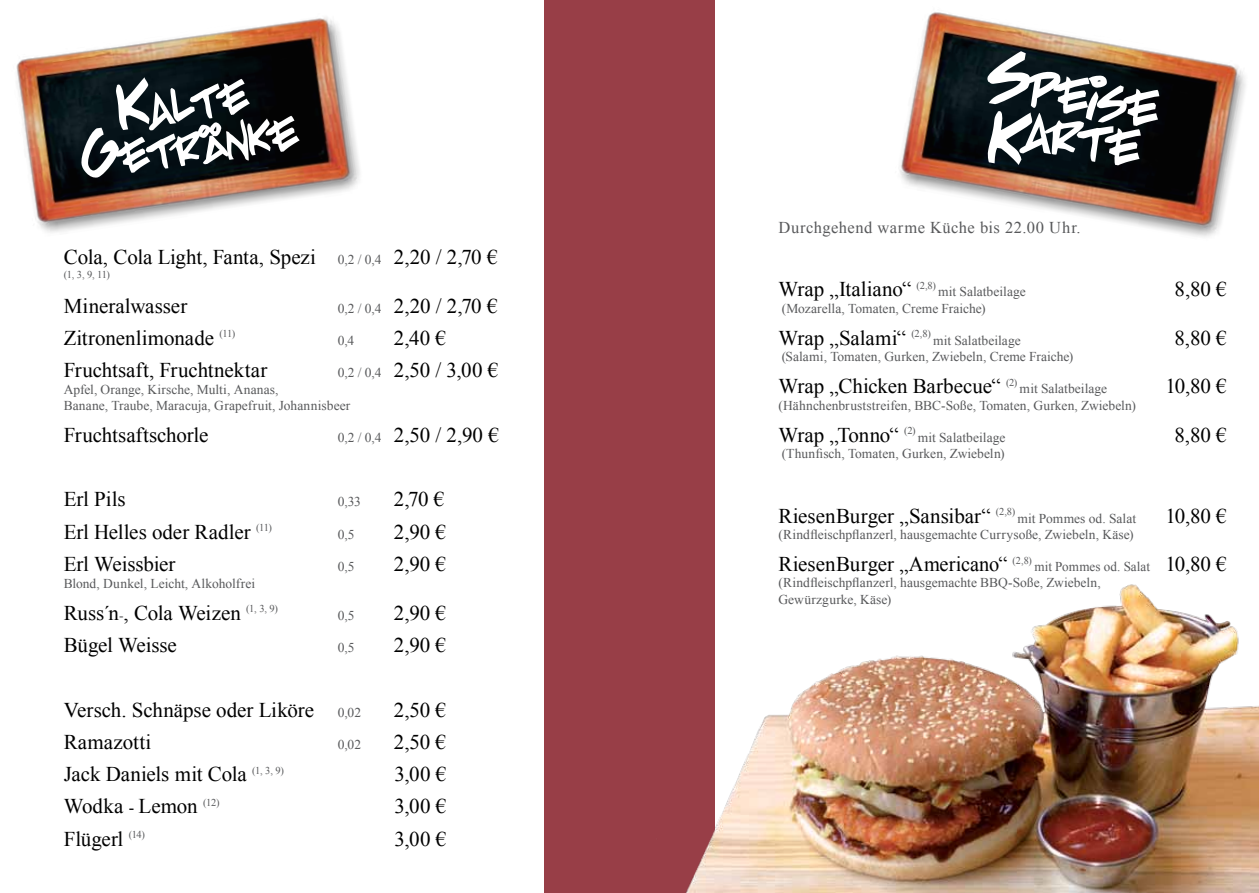
<style>
.page{position:relative;width:1259px;height:893px;background:#fff}
.page>*{position:absolute;margin:0;border:0;box-sizing:border-box;transform-origin:0 0}
.t1{font:72px "PP Handwriting Normal";color:#fff}
.t2{font:63px "PP Handwriting Normal";color:#fff}
.t3{font:21px "Times New Roman";letter-spacing:-.005em;color:#000}
.t4{font:16.5px "Times New Roman";letter-spacing:.025em;color:#58595b}
.t5{font:13.5px/16.4px "Times New Roman";letter-spacing:.005em;color:#58595b}
.t6{font:10.5px "Times New Roman";color:#58595b}
.s1{font-size:13.5px;color:#58595b}
.s2{font-size:16.5px}
.s3{font-size:21px;color:#000}
</style>
<div class="page">
<div style="left:629px;top:0;width:85px;height:893px;background:#983e47"></div>
<div style="left:544px;top:0;width:98px;height:893px;background:#983e47"></div>
<img style="left:900px;top:12px;width:346px;height:225px">
<img style="left:16px;top:17px;width:344px;height:216px">
<img style="left:686px;top:582px;width:573px;height:311px">
<h2 class="t2" style="left:113px;top:75px;width:131px;rotate:-8deg">Kalte</h2>
<h2 class="t2" style="left:75px;top:124px;width:219px;rotate:-8deg">Getränke</h2>
<p class="t3" style="left:64px;top:243px;width:435px">Cola, Cola Light, Fanta, Spezi <span class="s1">0,2 / 0,4</span> 2,20 / 2,70 €</p>
<p class="t6" style="left:64px;top:267px;width:48px">(1, 3, 9, 11)</p>
<p class="t3" style="left:64px;top:291px;width:125px">Mineralwasser</p>
<p class="t3" style="left:338px;top:291px;width:161px"><span class="s1">0,2 / 0,4</span> 2,20 / 2,70 €</p>
<p class="t3" style="left:64px;top:324px;width:173px">Zitronenlimonade <sup>(11)</sup></p>
<p class="t5" style="left:338px;top:332px;width:18px">0,4</p>
<p class="t3" style="left:394px;top:324px;width:54px">2,40 €</p>
<p class="t3" style="left:64px;top:356px;width:205px">Fruchtsaft, Fruchtnektar</p>
<p class="t3" style="left:338px;top:356px;width:162px"><span class="s1">0,2 / 0,4</span> 2,50 / 3,00 €</p>
<p class="t5" style="left:64px;top:381px;width:288px">Apfel, Orange, Kirsche, Multi, Ananas,<br>Banane, Traube, Maracuja, Grapefruit, Johannisbeer</p>
<p class="t3" style="left:64px;top:421px;width:146px">Fruchtsaftschorle</p>
<p class="t3" style="left:338px;top:421px;width:163px"><span class="s1">0,2 / 0,4</span> 2,50 / 2,90 €</p>
<p class="t3" style="left:64px;top:485px;width:63px">Erl Pils</p>
<p class="t5" style="left:338px;top:494px;width:25px">0,33</p>
<p class="t3" style="left:394px;top:485px;width:52px">2,70 €</p>
<p class="t3" style="left:64px;top:518px;width:210px">Erl Helles oder Radler <sup>(11)</sup></p>
<p class="t5" style="left:338px;top:526px;width:18px">0,5</p>
<p class="t3" style="left:394px;top:518px;width:54px">2,90 €</p>
<p class="t3" style="left:64px;top:550px;width:113px">Erl Weissbier</p>
<p class="t5" style="left:338px;top:558px;width:18px">0,5</p>
<p class="t3" style="left:394px;top:550px;width:54px">2,90 €</p>
<p class="t5" style="left:64px;top:575px;width:193px">Blond, Dunkel, Leicht, Alkoholfrei</p>
<p class="t3" style="left:64px;top:598px;width:216px">Russ´n<span class="s1">-</span>, Cola Weizen <sup>(1,</sup> <sup>3,</sup> <sup>9)</sup></p>
<p class="t5" style="left:338px;top:607px;width:18px">0,5</p>
<p class="t3" style="left:394px;top:598px;width:54px">2,90 €</p>
<p class="t3" style="left:64px;top:631px;width:115px">Bügel Weisse</p>
<p class="t5" style="left:338px;top:639px;width:18px">0,5</p>
<p class="t3" style="left:394px;top:631px;width:54px">2,90 €</p>
<p class="t3" style="left:64px;top:695px;width:299px">Versch. Schnäpse oder Liköre <span class="s1">0,02</span></p>
<p class="t3" style="left:394px;top:695px;width:54px">2,50 €</p>
<p class="t3" style="left:64px;top:728px;width:89px">Ramazotti</p>
<p class="t5" style="left:338px;top:736px;width:25px">0,02</p>
<p class="t3" style="left:394px;top:728px;width:54px">2,50 €</p>
<p class="t3" style="left:64px;top:760px;width:222px">Jack Daniels mit Cola <sup>(1,</sup> <sup>3,</sup> <sup>9)</sup></p>
<p class="t3" style="left:394px;top:760px;width:53px">3,00 €</p>
<p class="t3" style="left:64px;top:792px;width:157px">Wodka <span class="s2">-</span> Lemon <sup>(12)</sup></p>
<p class="t3" style="left:394px;top:792px;width:53px">3,00 €</p>
<p class="t3" style="left:64px;top:825px;width:83px">Flügerl <sup>(14)</sup></p>
<p class="t3" style="left:394px;top:825px;width:53px">3,00 €</p>
<h1 class="t1" style="left:997px;top:36px;width:172px;rotate:10deg">Speise</h1>
<h1 class="t1" style="left:1001px;top:79px;width:149px;rotate:10deg">Karte</h1>
<p class="t4" style="left:778px;top:216px;width:304px">Durchgehend warme Küche bis 22.00 Uhr.</p>
<p class="t3" style="left:778px;top:275px;width:159px">Wrap „Italiano“ <sup>(2,8)</sup></p>
<p class="t5" style="left:938px;top:283px;width:89px">mit Salatbeilage</p>
<p class="t3" style="left:1174px;top:275px;width:54px">8,80 €</p>
<p class="t5" style="left:781px;top:300px;width:205px">(Mozarella, Tomaten, Creme Fraiche)</p>
<p class="t3" style="left:778px;top:324px;width:154px">Wrap „Salami“ <sup>(2,8)</sup></p>
<p class="t5" style="left:933px;top:332px;width:89px">mit Salatbeilage</p>
<p class="t3" style="left:1174px;top:324px;width:54px">8,80 €</p>
<p class="t5" style="left:781px;top:348px;width:293px">(Salami, Tomaten, Gurken, Zwiebeln, Creme Fraiche)</p>
<p class="t3" style="left:778px;top:372px;width:240px">Wrap „Chicken Barbecue“ <sup>(2)</sup></p>
<p class="t5" style="left:1019px;top:380px;width:89px">mit Salatbeilage</p>
<p class="t3" style="left:1165px;top:372px;width:63px">10,80 €</p>
<p class="t5" style="left:778px;top:397px;width:359px">(Hähnchenbruststreifen, BBC-Soße, Tomaten, Gurken, Zwiebeln)</p>
<p class="t3" style="left:778px;top:421px;width:139px">Wrap „Tonno“ <sup>(2)</sup></p>
<p class="t5" style="left:918px;top:429px;width:89px">mit Salatbeilage</p>
<p class="t3" style="left:1174px;top:421px;width:54px">8,80 €</p>
<p class="t5" style="left:781px;top:445px;width:224px">(Thunfisch, Tomaten, Gurken, Zwiebeln)</p>
<p class="t3" style="left:778px;top:501px;width:238px">RiesenBurger „Sansibar“ <sup>(2,8)</sup></p>
<p class="t5" style="left:1017px;top:510px;width:120px">mit Pommes od. Salat</p>
<p class="t3" style="left:1165px;top:501px;width:63px">10,80 €</p>
<p class="t5" style="left:778px;top:526px;width:357px">(Rindfleischpflanzerl, hausgemachte Currysoße, Zwiebeln, Käse)</p>
<p class="t3" style="left:778px;top:550px;width:255px">RiesenBurger „Americano“ <sup>(2,8)</sup></p>
<p class="t5" style="left:778px;top:558px;width:450px;text-indent:256px">mit Pommes od. Salat <span class="s3">10,80 € </span>(Rindfleischpflanzerl, hausgemachte BBQ-Soße, Zwiebeln,<br>Gewürzgurke, Käse)</p>
</div>
